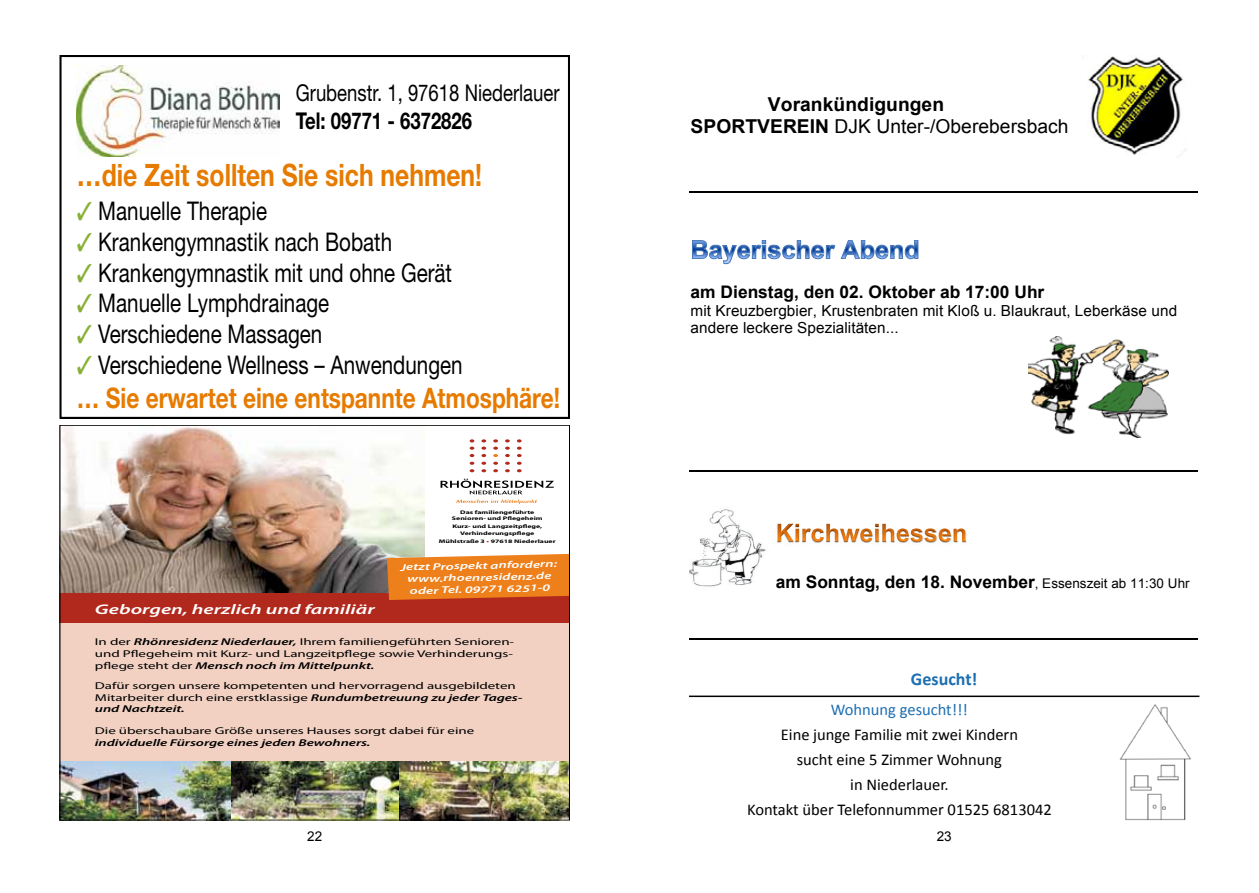
<style>
.page{position:relative;width:1259px;height:893px;background:#fff}
.page>*{position:absolute;margin:0;border:0;box-sizing:border-box;transform-origin:0 0}
.t1{font:700 30.9px "Helvetica Neue";color:#e67b00;scale:.8 1}
.t2{font:700 28.35px "Helvetica Neue";color:#e67b00;scale:.8 1}
.t3{font:25.8px/30.9px "Helvetica Neue";color:#000;scale:.8 1}
.t4{font:23.1px "Helvetica Neue";color:#000;scale:.8 1}
.t5{font:700 23.1px "Helvetica Neue";color:#000;scale:.8 1}
.t6{font:700 19.2px/22.2px "Arial";letter-spacing:.005em;color:#000}
.t7{font:700 18px "Calibri";color:#1b6eb1}
.t8{font:700 17.25px "Arial";color:#000}
.t9{font:16.5px/25px "Calibri";color:#000;text-align:center}
.t10{font:16.5px "Calibri";color:#1b6eb1}
.t11{font:15.15px/17.7px "Arial";letter-spacing:.005em;color:#000}
.t12{font:italic 600 13.95px "Myriad Pro";color:#fff;scale:1.52 1}
.t13{font:13.5px "Arial";color:#000}
.t14{font:9.9px/11.9px "Myriad Pro";letter-spacing:-.005em;color:#000;scale:1.52 1}
.t15{font:italic 600 9.9px/11.9px "Myriad Pro";color:#fff;text-align:center;scale:1.52 1}
.t16{font:italic 600 9.9px "Myriad Pro";letter-spacing:-.005em;color:#000;scale:1.52 1}
.t17{font:700 5.25px/6.1px "Myriad Pro";color:#000;text-align:center;scale:1.52 1}
.s1{color:#b1291c}
.s2{font-weight:600;font-style:italic}
.s3{font-weight:400}
.s4{font-weight:400;font-size:13.35px}
</style>
<div class="page">
<img style="left:62px;top:427px;width:362px;height:167px">
<div style="left:60px;top:623px;width:510px;height:175px;background:#f2d1c2"></div>
<img style="left:62px;top:762px;width:506px;height:56px">
<svg style="left:469px;top:439px;width:5px;height:33px"></svg>
<svg style="left:481px;top:439px;width:5px;height:33px"></svg>
<svg style="left:493px;top:439px;width:5px;height:33px"></svg>
<svg style="left:505px;top:439px;width:5px;height:33px"></svg>
<svg style="left:517px;top:439px;width:4px;height:33px"></svg>
<svg style="left:440px;top:479px;width:114px;height:25px"></svg>
<div style="left:60px;top:594px;width:510px;height:29px;background:#b1291c"></div>
<svg style="left:387px;top:554px;width:181px;height:46px;background:#ea8025"></svg>
<svg style="left:60px;top:55px;width:510px;height:363px"></svg>
<img style="left:77px;top:65px;width:202px;height:91px">
<hr style="left:689px;top:192px;width:508px;height:1px;background:#000">
<svg style="left:692px;top:240px;width:226px;height:25px"></svg>
<hr style="left:689px;top:471px;width:508px;height:1px;background:#000">
<img style="left:776px;top:523px;width:191px;height:20px">
<img style="left:776px;top:542px;width:20px;height:1px">
<hr style="left:689px;top:639px;width:508px;height:1px;background:#000">
<img style="left:1028px;top:337px;width:140px;height:101px">
<img style="left:1082px;top:56px;width:101px;height:99px">
<img style="left:689px;top:509px;width:77px;height:78px">
<hr style="left:689px;top:696px;width:510px;height:1px;background:#000">
<img style="left:1119px;top:704px;width:72px;height:117px">
<svg style="left:78px;top:202px;width:14px;height:18px"></svg>
<svg style="left:78px;top:232px;width:14px;height:19px"></svg>
<svg style="left:78px;top:263px;width:14px;height:19px"></svg>
<svg style="left:78px;top:294px;width:14px;height:19px"></svg>
<svg style="left:78px;top:325px;width:14px;height:19px"></svg>
<svg style="left:78px;top:356px;width:14px;height:19px"></svg>
<h3 class="t4" style="left:296px;top:79px;width:331px">Grubenstr. 1, 97618 Niederlauer</h3>
<h3 class="t5" style="left:296px;top:107px;width:222px">Tel: 09771 - 6372826</h3>
<h1 class="t1" style="left:77px;top:156px;width:508px">…die Zeit sollten Sie sich nehmen!</h1>
<h3 class="t3" style="left:98px;top:195px;width:457px">Manuelle Therapie<br>Krankengymnastik nach Bobath<br>Krankengymnastik mit und ohne Gerät<br>Manuelle Lymphdrainage<br>Verschiedene Massagen<br>Verschiedene Wellness – Anwendungen</h3>
<h2 class="t2" style="left:77px;top:380px;width:605px">… Sie erwartet eine entspannte Atmosphäre!</h2>
<p class="t17" style="left:452px;top:509px;width:61px">Das familiengeführte<br>Senioren- und Pflegeheim</p>
<p class="t17" style="left:452px;top:523px;width:61px">Kurz- und Langzeitpflege,<br>Verhinderungspflege</p>
<p class="t17" style="left:439px;top:538px;width:78px">Mühlstraße 3 <span class="s1">•</span> 97618 Niederlauer</p>
<h3 class="t12" style="left:95px;top:600px;width:185px">Geborgen, herzlich und familiär</h3>
<p class="t15" style="left:400px;top:561px;width:105px;rotate:-1deg">Jetzt Prospekt anfordern: www.rhoenresidenz.de oder Tel. 09771 6251-0</p>
<p class="t14" style="left:95px;top:636px;width:277px">In der <span class="s2">Rhönresidenz Niederlauer,</span> Ihrem familiengeführten Senioren&shy;und Pflegeheim mit Kurz- und Langzeitpflege sowie Verhinderungs&shy;pflege steht der <span class="s2">Mensch noch im Mittelpunkt.</span></p>
<p class="t14" style="left:95px;top:679px;width:283px">Dafür sorgen unsere kompetenten und hervorragend ausgebildeten<br>Mitarbeiter durch eine erstklassige <span class="s2">Rundumbetreuung zu jeder Tages&shy;und Nachtzeit.</span></p>
<p class="t14" style="left:95px;top:725px;width:251px">Die überschaubare Größe unseres Hauses sorgt dabei für eine</p>
<p class="t16" style="left:95px;top:736px;width:183px">individuelle Fürsorge eines jeden Bewohners.</p>
<h3 class="t6" style="left:690px;top:94px;width:379px;text-indent:77px">Vorankündigungen<br>SPORTVEREIN <span class="s3">DJK Unter-/Oberebersbach</span></h3>
<h3 class="t8" style="left:690px;top:280px;width:355px">am Dienstag, den 02. Oktober ab 17:00 Uhr</h3>
<h3 class="t11" style="left:690px;top:302px;width:488px">mit Kreuzbergbier, Krustenbraten mit Kloß u. Blaukraut, Leberkäse und andere leckere Spezialitäten...</h3>
<h3 class="t8" style="left:776px;top:570px;width:415px">am Sonntag, den 18. November<span class="s4">, Essenszeit ab 11:30 Uhr</span></h3>
<h3 class="t7" style="left:911px;top:668px;width:68px">Gesucht!</h3>
<h3 class="t10" style="left:831px;top:700px;width:138px">Wohnung gesucht!!!</h3>
<h3 class="t9" style="left:747px;top:721px;width:306px">Eine junge Familie mit zwei Kindern<br>sucht eine 5 Zimmer Wohnung<br>in Niederlauer.<br>Kontakt über Telefonnummer 01525 6813042</h3>
<h3 class="t13" style="left:307px;top:828px;width:17px">22</h3>
<h3 class="t13" style="left:936px;top:828px;width:17px">23</h3>
</div>
